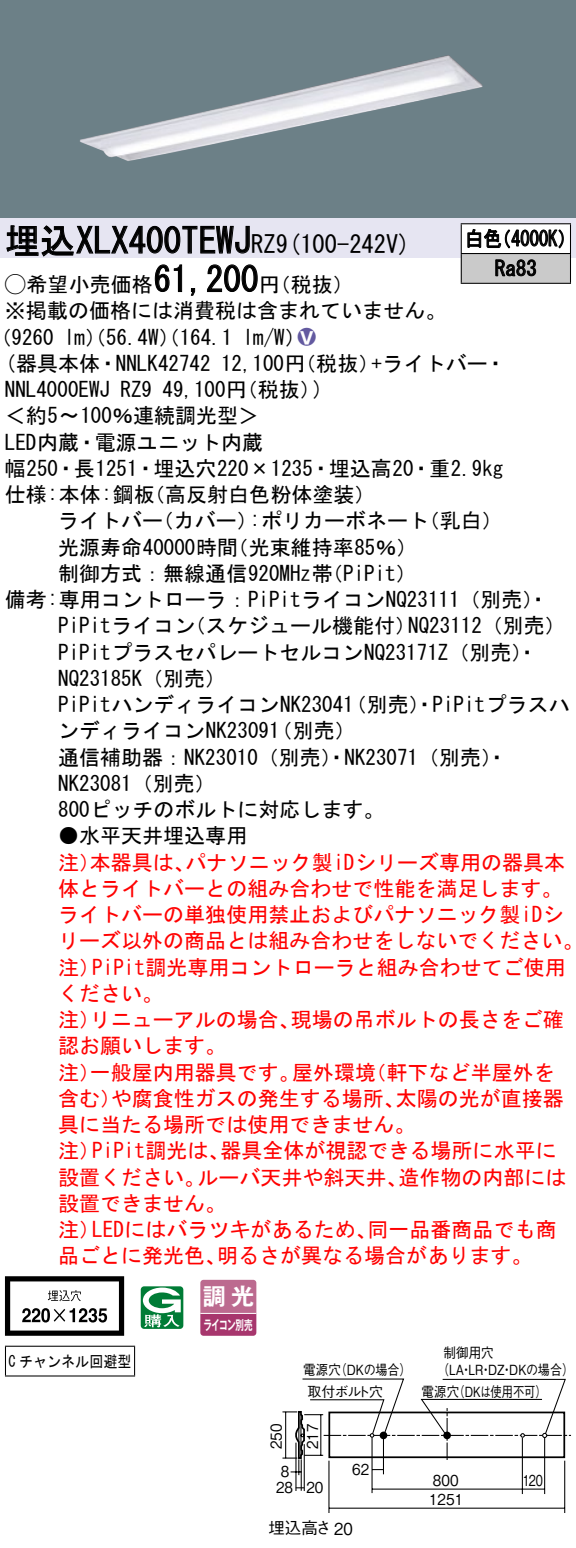
<style>
.page{position:relative;width:576px;height:1548px;background:#fff}
.page>*{position:absolute;margin:0;border:0;box-sizing:border-box;transform-origin:0 0}
.t1{font:35px "MS Gothic";color:#000}
.t2{font:24.5px "MS Gothic";color:#000}
.t3{font:23.1px "Gothic MB101 Pro De Bold 90 pv RKSJ H";color:#fff}
.t4{font:21px/26.2px "MS Gothic";color:#000}
.t5{font:21px/26.2px "MS Gothic";color:#f00}
.t6{font:21px/29.8px "MS Gothic";color:#000;scale:.88 1}
.t7{font:21px "Ford Classification 1";color:#635aa0}
.t8{font:16.45px "Gothic BBB Pro Medium 90 pv RKSJ H";color:#000}
.t9{font:15.75px "MS Gothic";color:#000;scale:.89 1}
.t10{font:15.05px "Gothic BBB Pro Medium 90 pv RKSJ H";color:#000;scale:.9 1}
.t11{font:15.05px "Gothic BBB Pro Medium 90 pv RKSJ H";color:#000;scale:.75 1}
.t12{font:14px/16.8px "Gothic BBB Pro Medium 90 pv RKSJ H";color:#000;scale:.9 1}
.t13{font:14px "Gothic BBB Pro Medium 90 pv RKSJ H";color:#000;scale:.86 1}
.t14{font:14px "Gothic BBB Pro Medium 90 pv RKSJ H";color:#000;scale:.8 1}
.t15{font:14px "Gothic BBB Pro Medium 90 pv RKSJ H";color:#000}
.t16{font:13.3px "Gothic MB101 Pro De Bold 90 pv RKSJ H";letter-spacing:-.05em;color:#fff;scale:.65 1}
.s1{font-size:24.5px}
.s2{font-family:"Ford Classification 1"}
.s3{color:#fff}
</style>
<div class="page">
<div style="left:0;top:0;width:575px;height:218px;background:#6c8087"></div>
<img style="left:80px;top:55px;width:402px;height:106px">
<div style="left:0;top:218px;width:575px;height:40px;background:#e6e5f2"></div>
<svg style="left:6px;top:225px;width:244px;height:32px"></svg>
<svg style="left:154px;top:264px;width:28px;height:29px"></svg>
<svg style="left:190px;top:288px;width:6px;height:8px"></svg>
<svg style="left:207px;top:264px;width:51px;height:29px"></svg>
<svg style="left:5px;top:1276px;width:119px;height:60px"></svg>
<svg style="left:141px;top:1286px;width:42px;height:43px"></svg>
<svg style="left:200px;top:1280px;width:56px;height:56px;background:#b45783"></svg>
<hr style="left:200px;top:1313px;width:56px;height:1px;background:#fff">
<hr style="left:5px;top:1346px;width:130px;height:1px;background:#000">
<svg style="left:5px;top:1347px;width:1px;height:28px"></svg>
<svg style="left:134px;top:1347px;width:1px;height:28px"></svg>
<hr style="left:5px;top:1375px;width:130px;height:1px;background:#000">
<div style="left:461px;top:224px;width:109px;height:30px;background:#fff"></div>
<div style="left:461px;top:254px;width:109px;height:29px;background:#cacaca"></div>
<hr style="left:460px;top:223px;width:110px;height:1px;background:#000">
<hr style="left:569px;top:224px;width:2px;height:29px;background:#000">
<hr style="left:460px;top:253px;width:110px;height:1px;background:#000">
<svg style="left:460px;top:224px;width:1px;height:59px"></svg>
<hr style="left:569px;top:254px;width:2px;height:29px;background:#000">
<hr style="left:460px;top:283px;width:110px;height:1px;background:#000">
<svg style="left:467px;top:229px;width:96px;height:20px"></svg>
<svg style="left:495px;top:259px;width:41px;height:17px"></svg>
<hr style="left:303px;top:1444px;width:2px;height:47px;background:#000">
<hr style="left:295px;top:1443px;width:1px;height:48px;background:#000">
<hr style="left:300px;top:1459px;width:2px;height:32px;background:#000">
<hr style="left:544px;top:1437px;width:1px;height:57px;background:#000">
<hr style="left:371px;top:1437px;width:1px;height:56px;background:#000">
<hr style="left:328px;top:1461px;width:1px;height:52px;background:#000">
<hr style="left:564px;top:1461px;width:1px;height:52px;background:#000">
<hr style="left:372px;top:1488px;width:149px;height:2px;background:#000">
<hr style="left:329px;top:1507px;width:235px;height:2px;background:#000">
<hr style="left:521px;top:1438px;width:1px;height:56px;background:#000">
<hr style="left:522px;top:1488px;width:22px;height:2px;background:#000">
<svg style="left:282px;top:1378px;width:288px;height:97px"></svg>
<h1 class="t1" style="left:5px;top:223px;width:272px">埋込XLX400TEWJ<span class="s1">RZ</span></h1>
<p class="t4" style="left:259px;top:271px;width:96px">（円税抜(</p>
<p class="t2" style="left:276px;top:232px;width:136px">(9 100-242 (V</p>
<h1 class="t1" style="left:153px;top:262px;width:106px">61,200</h1>
<p class="t4" style="left:5px;top:271px;width:442px"><span class="s2">A</span>希望小売価格<br>※掲載の価格には消費税は含まれていません。</p>
<p class="t7" style="left:298px;top:326px;width:19px">2<span class="s3">8</span></p>
<p class="t4" style="left:243px;top:324px;width:64px">l m (W/</p>
<p class="t4" style="left:-9px;top:324px;width:65px">（9260</p>
<p class="t4" style="left:64px;top:324px;width:169px">lm）（56.4 ）（W 164.1</p>
<p class="t6" style="left:494px;top:224px;width:49px;text-indent:-30px">白色<br>Ra83</p>
<p class="t6" style="left:492px;top:224px;width:96px">（4000 (K</p>
<p class="t4" style="left:5px;top:350px;width:207px">(器具本体・NNLK42742</p>
<p class="t4" style="left:371px;top:350px;width:136px">+ライトバー・</p>
<p class="t4" style="left:221px;top:350px;width:160px">12,100 （円税抜）</p>
<p class="t4" style="left:162px;top:376px;width:160px">49,100 （円税抜(</p>
<p class="t4" style="left:313px;top:376px;width:12px">(</p>
<p class="t4" style="left:5px;top:376px;width:106px">NNL4000EWJ</p>
<p class="t4" style="left:5px;top:403px;width:255px">＜約〜5 100％連続調光型&lt;</p>
<p class="t4" style="left:5px;top:429px;width:259px">LED内蔵・電源ユニット内蔵</p>
<p class="t4" style="left:5px;top:455px;width:500px">幅250・長1251・埋込穴220×1235・埋込高20・重2.9kg</p>
<p class="t4" style="left:144px;top:481px;width:233px">（高反射白色粉体塗装(</p>
<p class="t4" style="left:120px;top:376px;width:33px">RZ9</p>
<p class="t4" style="left:5px;top:481px;width:151px">仕様:本体:鋼板</p>
<p class="t4" style="left:58px;top:508px;width:106px">ライトバー</p>
<p class="t4" style="left:153px;top:508px;width:106px">（カバー）</p>
<p class="t4" style="left:250px;top:508px;width:181px">:ポリカーボネート</p>
<p class="t4" style="left:418px;top:508px;width:85px">（乳白(</p>
<p class="t4" style="left:58px;top:534px;width:181px">光源寿命40000時間</p>
<p class="t4" style="left:227px;top:534px;width:191px">（光束維持率85％(</p>
<p class="t4" style="left:58px;top:560px;width:276px">制御方式：無線通信920MHz帯</p>
<p class="t4" style="left:5px;top:586px;width:545px">備考:専用コントローラ：PiPitライコンNQ23111（別売・(</p>
<p class="t4" style="left:408px;top:613px;width:159px">NQ23112（別売(</p>
<p class="t4" style="left:322px;top:560px;width:96px">（PiPit(</p>
<p class="t4" style="left:185px;top:613px;width:232px">（スケジュール機能付）</p>
<p class="t4" style="left:58px;top:613px;width:139px">PiPitライコン</p>
<p class="t4" style="left:58px;top:639px;width:481px">PiPitプラスセパレートセルコンNQ23171 （Z 別売・(</p>
<p class="t4" style="left:58px;top:665px;width:169px">NQ23185 （K 別売(</p>
<p class="t4" style="left:346px;top:691px;width:225px">（別売）・PiPitプラスハ</p>
<p class="t4" style="left:58px;top:691px;width:299px;text-align:right">PiPitハンディライコンNK23041（別売(</p>
<p class="t4" style="left:58px;top:718px;width:450px">ンディライコンNK23091<br>通信補助器：NK23010（別売）・NK23071（別売・(<br>NK23081（別売(<br>800ピッチのボルトに対応します。</p>
<p class="t4" style="left:58px;top:823px;width:190px">●水平天井埋込専用</p>
<p class="t5" style="left:185px;top:849px;width:381px">パナソニック製iDシリーズ専用の器具本</p>
<p class="t5" style="left:58px;top:849px;width:43px">注）</p>
<p class="t5" style="left:58px;top:875px;width:505px">体とライトバーとの組み合わせで性能を満足します。</p>
<p class="t5" style="left:58px;top:901px;width:507px">ライトバーの単独使用禁止およびパナソニック製iDシ</p>
<p class="t5" style="left:58px;top:928px;width:526px">リーズ以外の商品とは組み合わせをしないでください。</p>
<p class="t5" style="left:92px;top:954px;width:475px">PiPit調光専用コントローラと組み合わせてご使用</p>
<p class="t5" style="left:90px;top:849px;width:106px">本器具は、</p>
<p class="t5" style="left:58px;top:954px;width:106px">注）<br>ください。</p>
<p class="t5" style="left:290px;top:1006px;width:275px">現場の吊ボルトの長さをご確</p>
<p class="t5" style="left:58px;top:1006px;width:169px">注）<br>認お願いします。</p>
<p class="t5" style="left:90px;top:1006px;width:211px">リニューアルの場合、</p>
<p class="t5" style="left:90px;top:1059px;width:211px">一般屋内用器具です。</p>
<p class="t5" style="left:292px;top:1059px;width:85px">屋外環境</p>
<p class="t5" style="left:365px;top:1059px;width:190px">（軒下など半屋外を</p>
<p class="t5" style="left:58px;top:1059px;width:43px">注）</p>
<p class="t5" style="left:111px;top:1085px;width:295px">や腐食性ガスの発生する場所、</p>
<p class="t5" style="left:395px;top:1085px;width:170px">太陽の光が直接器</p>
<p class="t5" style="left:58px;top:1085px;width:64px">含む）</p>
<p class="t5" style="left:58px;top:1111px;width:358px">具に当たる場所では使用できません。</p>
<p class="t5" style="left:220px;top:1138px;width:337px">器具全体が視認できる場所に水平に</p>
<p class="t5" style="left:58px;top:1138px;width:43px">注）</p>
<p class="t5" style="left:92px;top:1138px;width:139px">PiPit調光は、</p>
<p class="t5" style="left:197px;top:1164px;width:211px">ルーバ天井や斜天井、</p>
<p class="t5" style="left:398px;top:1164px;width:170px">造作物の内部には</p>
<p class="t5" style="left:58px;top:1164px;width:169px">設置ください。設置できません。</p>
<p class="t5" style="left:92px;top:1216px;width:286px">LEDにはバラツキがあるため、</p>
<p class="t5" style="left:367px;top:1216px;width:190px">同一品番商品でも商</p>
<p class="t5" style="left:58px;top:1216px;width:43px">注）</p>
<p class="t5" style="left:58px;top:1243px;width:169px">品ごとに発光色、</p>
<p class="t5" style="left:217px;top:1243px;width:317px">明るさが異なる場合があります。</p>
<p class="t3" style="left:203px;top:1277px;width:53px">調光</p>
<p class="t9" style="left:9px;top:1353px;width:139px">C チャンネル回避型</p>
<p class="t16" style="left:203px;top:1313px;width:77px">ライコン別売</p>
<p class="t13" style="left:334px;top:1358px;width:91px">（DKの場合）</p>
<p class="t12" style="left:303px;top:1359px;width:43px">電源穴</p>
<p class="t15" style="left:307px;top:1380px;width:77px">取付ボルト穴</p>
<p class="t10" style="left:264px;top:1449px;width:30px;rotate:-90deg">250</p>
<p class="t10" style="left:300px;top:1449px;width:30px;rotate:-90deg">217</p>
<p class="t10" style="left:306px;top:1475px;width:20px">20</p>
<p class="t10" style="left:281px;top:1459px;width:11px">8</p>
<p class="t10" style="left:276px;top:1475px;width:20px">28</p>
<p class="t10" style="left:352px;top:1457px;width:20px">62</p>
<p class="t8" style="left:268px;top:1515px;width:86px">埋込高さ20</p>
<p class="t12" style="left:437px;top:1343px;width:154px;text-indent:6px">制御用穴<br>（LA LR DZ DKの場合(</p>
<p class="t13" style="left:460px;top:1358px;width:16px">・</p>
<p class="t13" style="left:479px;top:1358px;width:16px">・</p>
<p class="t13" style="left:500px;top:1358px;width:16px">・</p>
<p class="t14" style="left:453px;top:1380px;width:118px">（DKは使用不可(</p>
<p class="t12" style="left:421px;top:1381px;width:43px">電源穴</p>
<p class="t10" style="left:433px;top:1468px;width:30px">800</p>
<p class="t10" style="left:429px;top:1487px;width:39px">1251</p>
<p class="t11" style="left:522px;top:1468px;width:28px">120</p>
</div>
